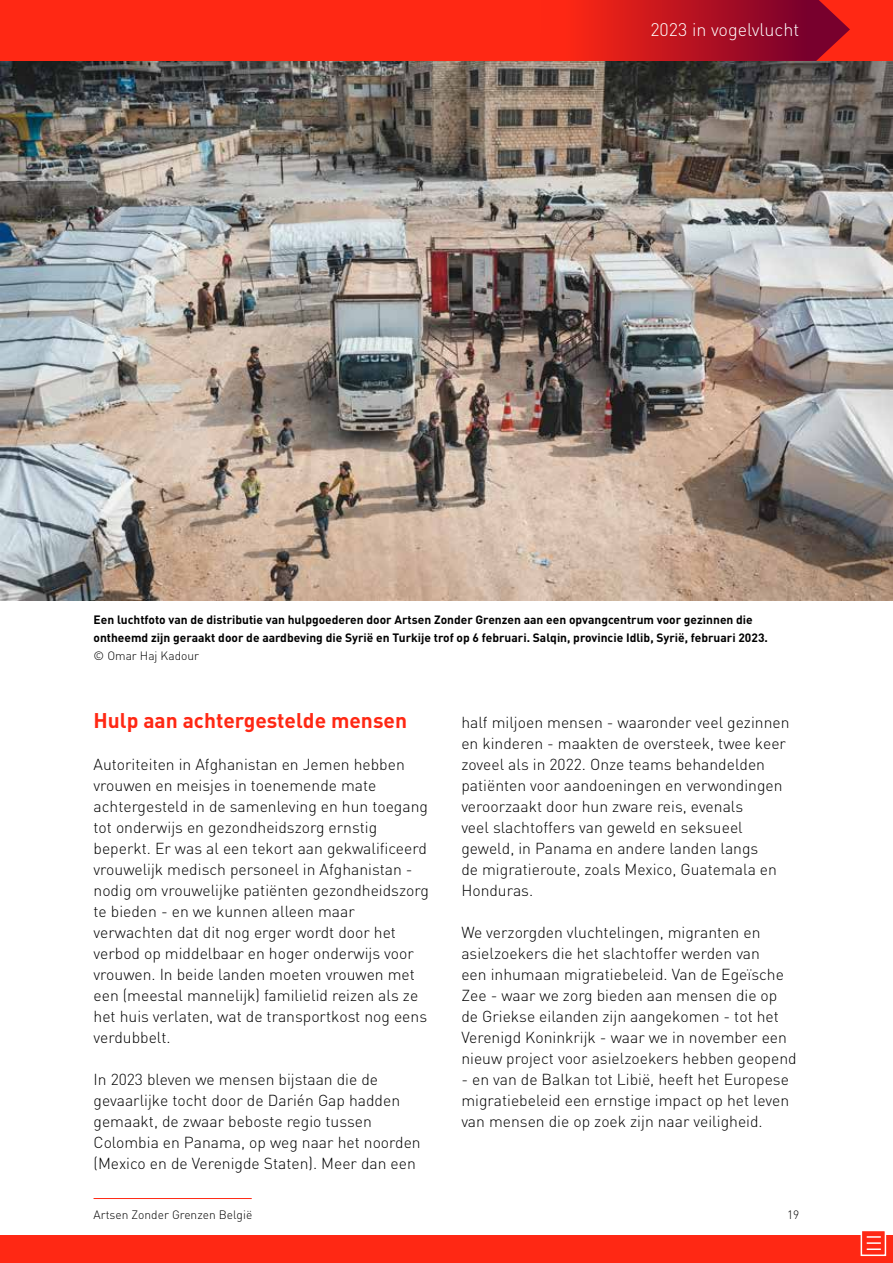
<style>
.page{position:relative;width:893px;height:1263px;background:#fff}
.page>*{position:absolute;margin:0;border:0;box-sizing:border-box;transform-origin:0 0}
.t1{font:700 21px "DIN Pro";color:#ff2814}
.t2{font:300 18px "DIN Pro";color:#fff}
.t3{font:300 15.75px/21px "DIN Pro";color:#000}
.t4{font:700 12px/18px "DIN Pro";color:#000}
.t5{font:300 12px "DIN Pro";color:#000}
</style>
<div class="page">
<img style="left:0;top:61px;width:893px;height:539px">
<div style="left:0;top:0;width:893px;height:61px;background:#ff2814"></div>
<div style="left:0;top:1235px;width:893px;height:28px;background:#ff2814"></div>
<svg style="left:582px;top:0;width:268px;height:61px;background:#b41121"></svg>
<hr style="left:94px;top:1198px;width:158px;height:1px;background:#ff2814">
<div style="left:861px;top:1230px;width:25px;height:26px;background:#ff2814;border:2px solid #fff"></div>
<svg style="left:867px;top:1236px;width:14px;height:14px"></svg>
<p class="t2" style="left:650px;top:18px;width:151px">2023 in vogelvlucht</p>
<p class="t4" style="left:94px;top:610px;width:676px">Een luchtfoto van de distributie van hulpgoederen door Artsen Zonder Grenzen aan een opvangcentrum voor gezinnen die ontheemd zijn geraakt door de aardbeving die Syrië en Turkije trof op 6 februari. Salqin, provincie Idlib, Syrië, februari 2023.</p>
<p class="t5" style="left:94px;top:648px;width:107px">© Omar Haj Kadour</p>
<h1 class="t1" style="left:94px;top:706px;width:315px">Hulp aan achtergestelde mensen</h1>
<p class="t3" style="left:94px;top:753px;width:337px">Autoriteiten in Afghanistan en Jemen hebben vrouwen en meisjes in toenemende mate achtergesteld in de samenleving en hun toegang tot onderwijs en gezondheidszorg ernstig beperkt. Er was al een tekort aan gekwalificeerd vrouwelijk medisch personeel in Afghanistan - nodig om vrouwelijke patiënten gezondheidszorg te bieden - en we kunnen alleen maar verwachten dat dit nog erger wordt door het verbod op middelbaar en hoger onderwijs voor vrouwen. In beide landen moeten vrouwen met een (meestal mannelijk) familielid reizen als ze het huis verlaten, wat de transportkost nog eens verdubbelt.</p>
<p class="t3" style="left:94px;top:1068px;width:329px">In 2023 bleven we mensen bijstaan die de gevaarlijke tocht door de Darién Gap hadden gemaakt, de zwaar beboste regio tussen Colombia en Panama, op weg naar het noorden (Mexico en de Verenigde Staten). Meer dan een</p>
<p class="t3" style="left:461px;top:711px;width:330px">half miljoen mensen - waaronder veel gezinnen en kinderen - maakten de oversteek, twee keer zoveel als in 2022. Onze teams behandelden patiënten voor aandoeningen en verwondingen veroorzaakt door hun zware reis, evenals<br>veel slachtoffers van geweld en seksueel geweld, in Panama en andere landen langs<br>de migratieroute, zoals Mexico, Guatemala en Honduras.</p>
<p class="t3" style="left:461px;top:921px;width:337px">We verzorgden vluchtelingen, migranten en asielzoekers die het slachtoffer werden van<br>een inhumaan migratiebeleid. Van de Egeïsche Zee - waar we zorg bieden aan mensen die op de Griekse eilanden zijn aangekomen - tot het Verenigd Koninkrijk - waar we in november een nieuw project voor asielzoekers hebben geopend</p>
<p class="t3" style="left:461px;top:1068px;width:329px;text-align:justify">- en van de Balkan tot Libië, heeft het Europese migratiebeleid een ernstige impact op het leven van mensen die op zoek zijn naar veiligheid.</p>
<p class="t5" style="left:94px;top:1206px;width:160px">Artsen Zonder Grenzen België</p>
<p class="t5" style="left:787px;top:1206px;width:14px">19</p>
</div>
